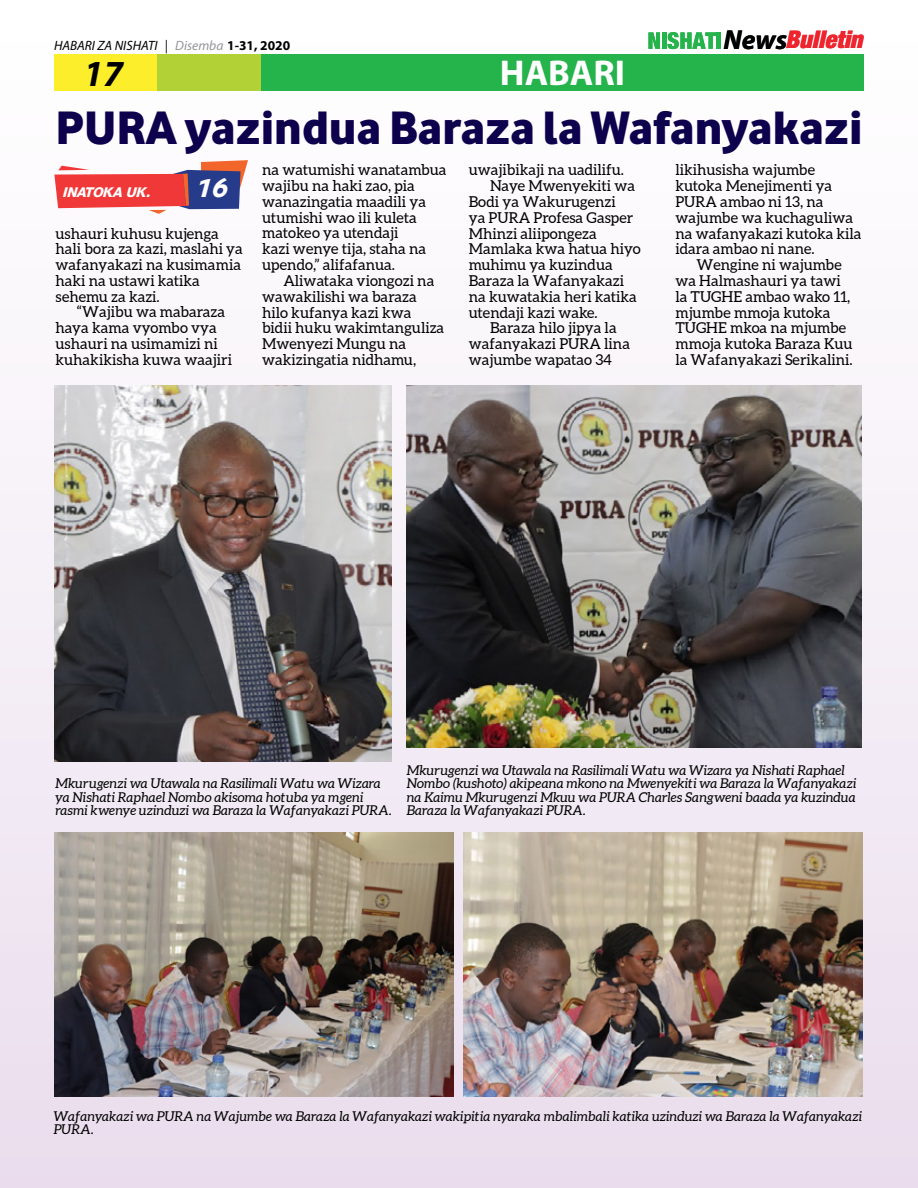
<style>
.page{position:relative;width:918px;height:1188px;background:#fff}
.page>*{position:absolute;margin:0;border:0;box-sizing:border-box;transform-origin:0 0}
.t1{font:48.6px "Vodafone Ex B";color:#0d004c}
.t2{font:italic 700 36.9px "Myriad Pro";color:#000}
.t3{font:700 36px "Myriad Pro";color:#fff}
.t4{font:italic 25.5px "Palo Alto";color:#fff}
.t5{font:italic 900 condensed 24.3px "Helvetica Neue";color:#ee252e}
.t6{font:15px/15.8px "Aleo";color:#000}
.t7{font:italic 13.5px/13.5px "Aleo";color:#000}
.t8{font:italic 13.5px "Myriad Pro";color:#000}
.t9{font:italic 13.5px "Palo Alto";color:#fff}
.s1{color:#939598}
.s2{font-weight:700;font-style:normal}
.s3{font-family:"Myriad Pro";font-weight:700;font-stretch:normal;font-size:27.6px;color:#000101}
</style>
<div class="page">
<div style="left:0;top:0;width:918px;height:1188px;background:linear-gradient(to bottom,#fff,#e7dae9)"></div>
<svg style="left:648px;top:32px;width:12px;height:17px"></svg>
<hr style="left:662px;top:32px;width:4px;height:17px;background:#25b34b">
<svg style="left:668px;top:32px;width:48px;height:17px"></svg>
<hr style="left:717px;top:32px;width:4px;height:17px;background:#25b34b">
<svg style="left:786px;top:31px;width:2px;height:18px"></svg>
<div style="left:261px;top:54px;width:603px;height:37px;background:#25b34b"></div>
<div style="left:157px;top:54px;width:104px;height:37px;background:#b2d136"></div>
<div style="left:54px;top:54px;width:103px;height:37px;background:#fcee2b"></div>
<img style="left:55px;top:833px;width:399px;height:263px">
<img style="left:464px;top:833px;width:398px;height:263px">
<img style="left:54px;top:386px;width:338px;height:376px">
<img style="left:407px;top:386px;width:454px;height:361px">
<svg style="left:54px;top:160px;width:194px;height:54px"></svg>
<p class="t8" style="left:54px;top:37px;width:238px">HABARI ZA NISHATI | <span class="s1">Disemba</span> <span class="s2">1-31, 2020</span></p>
<h3 class="t5" style="left:723px;top:25px;width:141px"><span class="s3">News</span>Bulletin</h3>
<h2 class="t2" style="left:84px;top:49px;width:41px">17</h2>
<h3 class="t3" style="left:500px;top:53px;width:127px">HABARI</h3>
<h1 class="t1" style="left:56px;top:97px;width:809px">PURA yazindua Baraza la Wafanyakazi</h1>
<p class="t9" style="left:63px;top:184px;width:89px">INATOKA UK.</p>
<h3 class="t4" style="left:197px;top:173px;width:34px">16</h3>
<p class="t6" style="left:56px;top:225px;width:189px">ushauri kuhusu kujenga hali bora za kazi, maslahi ya wafanyakazi na kusimamia haki na ustawi katika sehemu za kazi.</p>
<p class="t6" style="left:56px;top:304px;width:178px;text-indent:21px">“Wajibu wa mabaraza haya kama vyombo vya ushauri na usimamizi ni kuhakikisha kuwa waajiri</p>
<p class="t6" style="left:262px;top:162px;width:186px">na watumishi wanatambua wajibu na haki zao, pia wanazingatia maadili ya utumishi wao ili kuleta matokeo ya utendaji<br>kazi wenye tija, staha na upendo,” alifafanua.</p>
<p class="t6" style="left:262px;top:273px;width:184px;text-indent:21px">Aliwataka viongozi na wawakilishi wa baraza hilo kufanya kazi kwa bidii huku wakimtanguliza<br>Mwenyezi Mungu na wakizingatia nidhamu,</p>
<p class="t6" style="left:469px;top:162px;width:157px">uwajibikaji na uadilifu.</p>
<p class="t6" style="left:490px;top:178px;width:147px">Naye Mwenyekiti wa</p>
<p class="t6" style="left:469px;top:193px;width:149px">Bodi ya Wakurugenzi</p>
<p class="t6" style="left:469px;top:209px;width:166px">ya PURA Profesa Gasper</p>
<p class="t6" style="left:469px;top:225px;width:130px">Mhinzi aliipongeza</p>
<p class="t6" style="left:469px;top:241px;width:173px">Mamlaka kwa hatua hiyo</p>
<p class="t6" style="left:469px;top:257px;width:146px">muhimu ya kuzindua</p>
<p class="t6" style="left:469px;top:273px;width:157px">Baraza la Wafanyakazi</p>
<p class="t6" style="left:469px;top:288px;width:170px">na kuwatakia heri katika</p>
<p class="t6" style="left:469px;top:304px;width:131px">utendaji kazi wake.</p>
<p class="t6" style="left:490px;top:320px;width:128px">Baraza hilo jipya la</p>
<p class="t6" style="left:469px;top:336px;width:163px">wafanyakazi PURA lina</p>
<p class="t6" style="left:469px;top:352px;width:145px">wajumbe wapatao 34</p>
<p class="t6" style="left:675px;top:162px;width:188px">likihusisha wajumbe kutoka Menejimenti ya<br>PURA ambao ni 13, na wajumbe wa kuchaguliwa na wafanyakazi kutoka kila idara ambao ni nane.</p>
<p class="t6" style="left:675px;top:257px;width:179px;text-indent:21px">Wengine ni wajumbe wa Halmashauri ya tawi la TUGHE ambao wako 11, mjumbe mmoja kutoka<br>TUGHE mkoa na mjumbe mmoja kutoka Baraza Kuu la Wafanyakazi Serikalini.</p>
<p class="t7" style="left:56px;top:776px;width:338px">Mkurugenzi wa Utawala na Rasilimali Watu wa Wizara ya Nishati Raphael Nombo akisoma hotuba ya mgeni rasmi kwenye uzinduzi wa Baraza la Wafanyakazi PURA.</p>
<p class="t7" style="left:407px;top:763px;width:451px">Mkurugenzi wa Utawala na Rasilimali Watu wa Wizara ya Nishati Raphael Nombo (kushoto) akipeana mkono na Mwenyekiti wa Baraza la Wafanyakazi na Kaimu Mkurugenzi Mkuu wa PURA Charles Sangweni baada ya kuzindua Baraza la Wafanyakazi PURA.</p>
<p class="t7" style="left:54px;top:1109px;width:810px">Wafanyakazi wa PURA na Wajumbe wa Baraza la Wafanyakazi wakipitia nyaraka mbalimbali katika uzinduzi wa Baraza la Wafanyakazi<br>PURA.</p>
</div>
